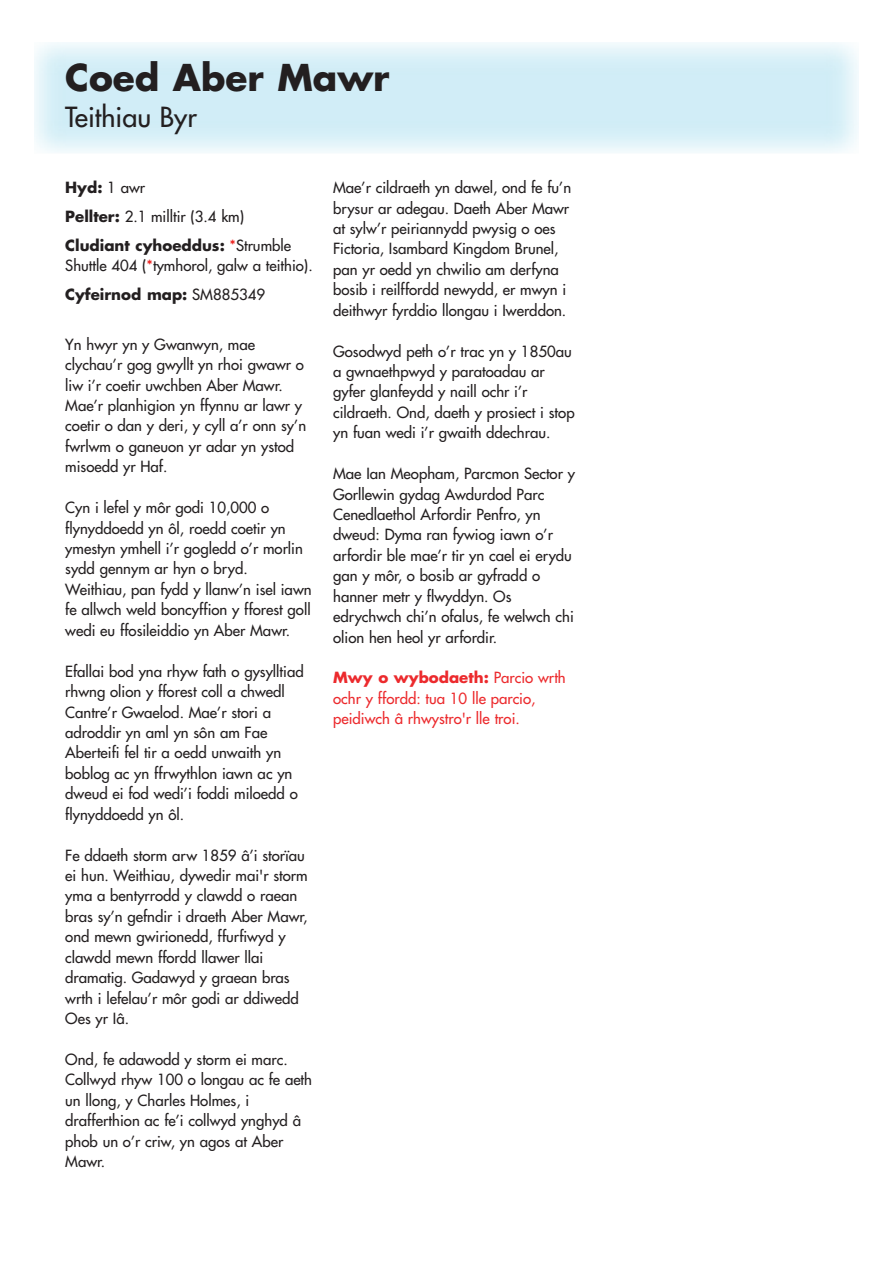
<style>
.page{position:relative;width:893px;height:1263px;background:#fff}
.page>*{position:absolute;margin:0;border:0;box-sizing:border-box;transform-origin:0 0}
.t1{font:700 36px "Futura";color:#231f20}
.t2{font:27px "Futura";color:#231f20}
.t3{font:15px/20.4px "Futura";color:#231f20}
.t4{font:15px/20.4px "Futura";color:#ec2a2d}
.t5{font:700 15px/29px "Futura";color:#231f20}
.s1{font-weight:400}
.s2{font-weight:400;color:#ec2724}
.s3{color:#ec2724}
.s4{font-weight:700}
</style>
<div class="page">
<h1 class="t1" style="left:65px;top:61px;width:326px">Coed Aber Mawr</h1>
<h2 class="t2" style="left:65px;top:104px;width:133px">Teithiau Byr</h2>
<p class="t5" style="left:65px;top:174px;width:227px">Hyd: <span class="s1">1 awr<br></span>Pellter: <span class="s1">2.1 milltir (3.4 km)<br></span>Cludiant cyhoeddus: <span class="s2">*</span><span class="s1">Strumble</span></p>
<p class="t3" style="left:65px;top:252px;width:249px;line-height:29px">Shuttle 404 (<span class="s3">*</span>tymhorol, galw a teithio).<br><span class="s4">Cyfeirnod map:</span> SM885349</p>
<p class="t3" style="left:65px;top:335px;width:242px">Yn hwyr yn y Gwanwyn, mae clychau’r gog gwyllt yn rhoi gwawr o liw i’r coetir uwchben Aber Mawr.<br>Mae’r planhigion yn ffynnu ar lawr y coetir o dan y deri, y cyll a’r onn sy’n fwrlwm o ganeuon yr adar yn ystod misoedd yr Haf.</p>
<p class="t3" style="left:65px;top:498px;width:248px">Cyn i lefel y môr godi 10,000 o flynyddoedd yn ôl, roedd coetir yn ymestyn ymhell i’r gogledd o’r morlin sydd gennym ar hyn o bryd.<br>Weithiau, pan fydd y llanw’n isel iawn fe allwch weld boncyffion y fforest goll wedi eu ffosileiddio yn Aber Mawr.</p>
<p class="t3" style="left:65px;top:662px;width:240px">Efallai bod yna rhyw fath o gysylltiad rhwng olion y fforest coll a chwedl<br>Cantre’r Gwaelod. Mae’r stori a adroddir yn aml yn sôn am Fae<br>Aberteifi fel tir a oedd unwaith yn boblog ac yn ffrwythlon iawn ac yn dweud ei fod wedi’i foddi miloedd o flynyddoedd yn ôl.</p>
<p class="t3" style="left:65px;top:846px;width:244px">Fe ddaeth storm arw 1859 â’i storïau ei hun. Weithiau, dywedir mai'r storm yma a bentyrrodd y clawdd o raean bras sy’n gefndir i draeth Aber Mawr, ond mewn gwirionedd, ffurfiwyd y clawdd mewn ffordd llawer llai dramatig. Gadawyd y graean bras wrth i lefelau’r môr godi ar ddiwedd<br>Oes yr Iâ.</p>
<p class="t3" style="left:65px;top:1050px;width:248px">Ond, fe adawodd y storm ei marc.<br>Collwyd rhyw 100 o longau ac fe aeth un llong, y Charles Holmes, i drafferthion ac fe’i collwyd ynghyd â phob un o’r criw, yn agos at Aber<br>Mawr.</p>
<p class="t3" style="left:333px;top:178px;width:239px">Mae’r cildraeth yn dawel, ond fe fu’n brysur ar adegau. Daeth Aber Mawr at sylw’r peiriannydd pwysig o oes Fictoria, Isambard Kingdom Brunel, pan yr oedd yn chwilio am derfyna bosib i reilffordd newydd, er mwyn i deithwyr fyrddio llongau i Iwerddon.</p>
<p class="t3" style="left:333px;top:342px;width:243px">Gosodwyd peth o’r trac yn y 1850au a gwnaethpwyd y paratoadau ar gyfer glanfeydd y naill ochr i’r cildraeth. Ond, daeth y prosiect i stop yn fuan wedi i’r gwaith ddechrau.</p>
<p class="t3" style="left:333px;top:464px;width:243px">Mae Ian Meopham, Parcmon Sector y<br>Gorllewin gydag Awdurdod Parc<br>Cenedlaethol Arfordir Penfro, yn dweud: Dyma ran fywiog iawn o’r arfordir ble mae’r tir yn cael ei erydu gan y môr, o bosib ar gyfradd o hanner metr y flwyddyn. Os edrychwch chi’n ofalus, fe welwch chi olion hen heol yr arfordir.</p>
<p class="t4" style="left:333px;top:669px;width:234px"><span class="s4">Mwy o wybodaeth:</span> Parcio wrth ochr y ffordd: tua 10 lle parcio, peidiwch â rhwystro'r lle troi.</p>
</div>
